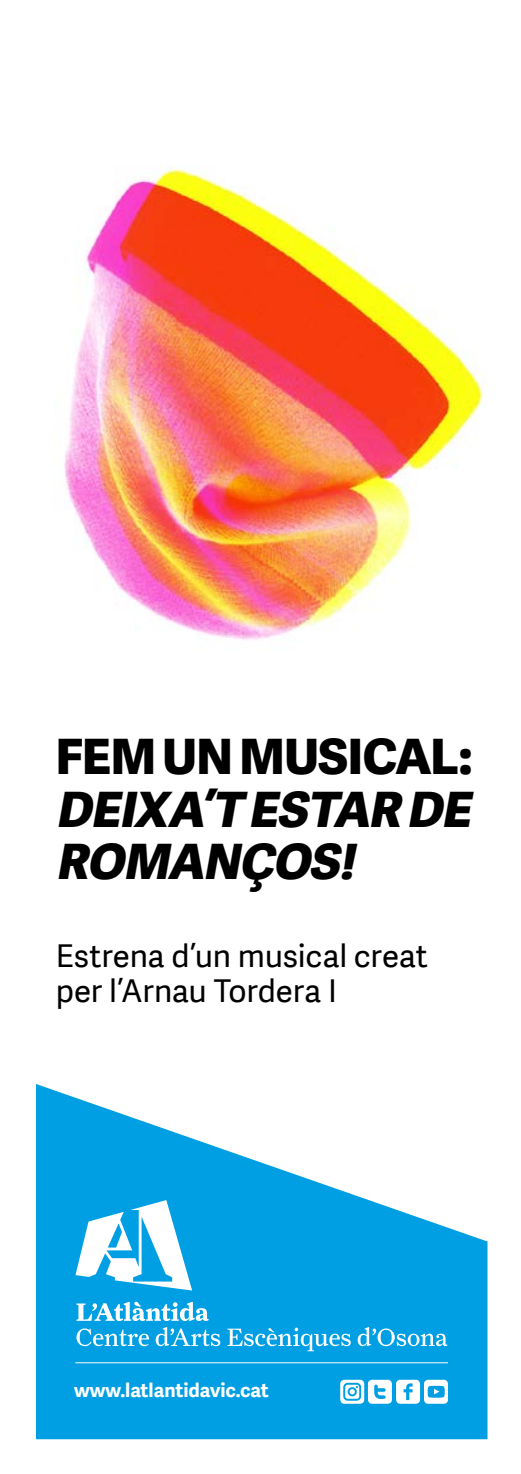
<style>
.page{position:relative;width:521px;height:1474px;background:#fff}
.page>*{position:absolute;margin:0;border:0;box-sizing:border-box;transform-origin:0 0}
.t1{font:italic 800 49px/52.5px "Adelle Sans";color:#000}
.t2{font:800 49px "Adelle Sans";letter-spacing:-.01em;color:#000}
.t3{font:31.5px/35px "Adelle Sans";letter-spacing:-.01em;color:#000}
.t4{font:700 19.25px "Adelle Sans";color:#fff}
</style>
<div class="page">
<img style="left:64px;top:166px;width:423px;height:474px">
<svg style="left:36px;top:1084px;width:451px;height:355px;fill:#009fe3"></svg>
<svg style="left:76px;top:1301px;width:133px;height:19px"></svg>
<svg style="left:76px;top:1328px;width:73px;height:18px"></svg>
<svg style="left:156px;top:1326px;width:64px;height:20px"></svg>
<svg style="left:227px;top:1327px;width:124px;height:24px;background:#38b4e9"></svg>
<svg style="left:358px;top:1326px;width:89px;height:20px"></svg>
<svg style="left:75px;top:1200px;width:117px;height:90px"></svg>
<hr style="left:75px;top:1362px;width:373px;height:1px;background:#fff">
<svg style="left:340px;top:1379px;width:108px;height:24px"></svg>
<h1 class="t2" style="left:56px;top:728px;width:419px">FEM UN MUSICAL:</h1>
<h1 class="t1" style="left:56px;top:783px;width:426px">DEIXA’T ESTAR DE<br>ROMANÇOS!</h1>
<p class="t3" style="left:56px;top:938px;width:373px">Estrena d’un musical creat per l’Arnau Tordera I</p>
<p class="t4" style="left:74px;top:1378px;width:196px">www.latlantidavic.cat</p>
</div>
